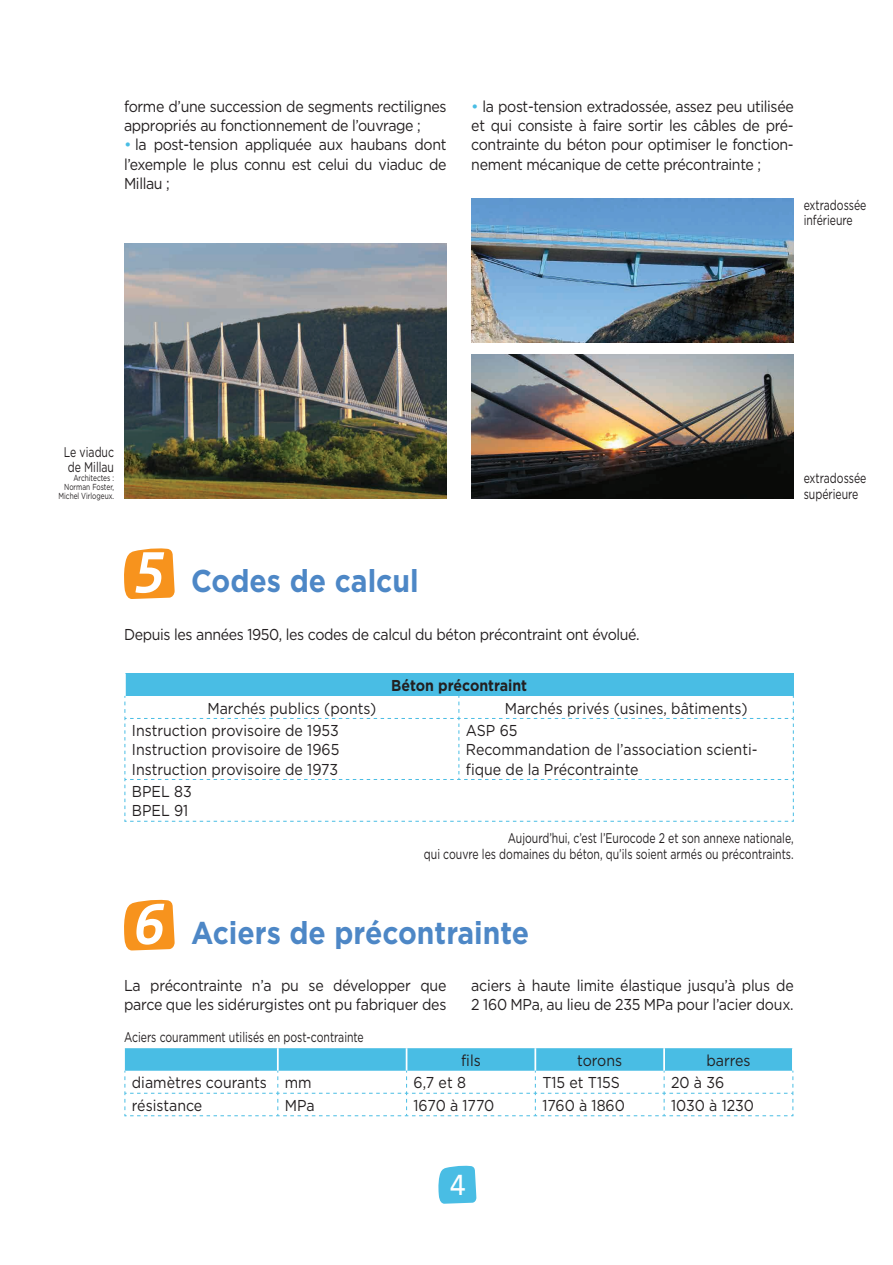
<style>
.page{position:relative;width:893px;height:1265px;background:#fff}
.page>*{position:absolute;margin:0;border:0;box-sizing:border-box;transform-origin:0 0}
.t1{font:700 31.5px "Gotham";color:#4d87c6;scale:.9 1}
.t2{font:31.5px "Consolas";color:#fff;scale:.9 1}
.t3{font:15.75px/19.2px "Gotham";letter-spacing:-.015em;color:#231f20;scale:.9 1}
.t4{font:700 15.75px "Gotham";color:#231f20;scale:.9 1}
.t5{font:14px/15.8px "Gotham";color:#231f20;scale:.75 1}
.t6{font:8.75px/8.8px "Gotham";color:#231f20;text-align:right;scale:.75 1}
.s1{color:#49bde4}
.s2{font-family:"Consolas";font-style:italic;font-size:63px;color:#fff}
</style>
<div class="page">
<svg style="left:124px;top:548px;width:51px;height:51px;background:#f79e34"></svg>
<div style="left:125px;top:673px;width:668px;height:23px;background:#49bde4"></div>
<hr style="left:124px;top:673px;width:2px;height:23px;background:#fff">
<svg style="left:124px;top:696px;width:670px;height:126px"></svg>
<svg style="left:124px;top:899px;width:51px;height:51px;background:#f79e34"></svg>
<svg style="left:124px;top:1048px;width:670px;height:69px"></svg>
<svg style="left:438px;top:1165px;width:38px;height:39px"></svg>
<img style="left:124px;top:243px;width:322px;height:256px">
<img style="left:471px;top:355px;width:323px;height:144px">
<img style="left:471px;top:198px;width:323px;height:144px">
<p class="t3" style="left:124px;top:96px;width:360px">forme d’une succession de segments rectilignes appropriés au fonctionnement de l’ouvrage ;</p>
<p class="t3" style="left:124px;top:135px;width:360px;text-align:justify"><span class="s1">•</span> la post-tension appliquée aux haubans dont l’exemple le plus connu est celui du viaduc de Millau ;</p>
<p class="t3" style="left:471px;top:96px;width:360px;text-align:justify"><span class="s1">•</span> la post-tension extradossée, assez peu utilisée et qui consiste à faire sortir les câbles de pré&shy;contrainte du béton pour optimiser le fonction&shy;nement mécanique de cette précontrainte ;</p>
<p class="t5" style="left:804px;top:197px;width:85px">extradossée inférieure</p>
<p class="t5" style="left:64px;top:443px;width:68px">Le viaduc de Millau</p>
<p class="t6" style="left:59px;top:473px;width:76px">Architectes :<br>Norman Foster,<br>Michel Virlogeux.</p>
<p class="t5" style="left:804px;top:470px;width:85px">extradossée supérieure</p>
<h1 class="t1" style="left:134px;top:560px;width:318px"><span class="s2">5</span> Codes de calcul</h1>
<p class="t3" style="left:124px;top:625px;width:574px">Depuis les années 1950, les codes de calcul du béton précontraint ont évolué.</p>
<p class="t4" style="left:391px;top:675px;width:153px">Béton précontraint</p>
<p class="t3" style="left:207px;top:698px;width:189px">Marchés publics (ponts)</p>
<p class="t3" style="left:505px;top:698px;width:271px">Marchés privés (usines, bâtiments)</p>
<p class="t3" style="left:132px;top:720px;width:232px;text-align:justify">Instruction provisoire de 1953<br>Instruction provisoire de 1965<br>Instruction provisoire de 1973</p>
<p class="t3" style="left:466px;top:720px;width:326px">ASP 65<br>Recommandation de l’association scienti&shy;fique de la Précontrainte</p>
<p class="t3" style="left:132px;top:781px;width:68px">BPEL 83<br>BPEL 91</p>
<p class="t5" style="left:424px;top:830px;width:495px;text-align:right">Aujourd’hui, c’est l’Eurocode 2 et son annexe nationale,<br>qui couvre les domaines du béton, qu’ils soient armés ou précontraints.</p>
<h1 class="t1" style="left:134px;top:912px;width:441px"><span class="s2">6</span> Aciers de précontrainte</h1>
<p class="t3" style="left:124px;top:976px;width:360px">La précontrainte n’a pu se développer que parce que les sidérurgistes ont pu fabriquer des</p>
<p class="t3" style="left:471px;top:976px;width:360px">aciers à haute limite élastique jusqu’à plus de<br>2 160 MPa, au lieu de 235 MPa pour l’acier doux.</p>
<p class="t5" style="left:124px;top:1029px;width:321px">Aciers couramment utilisés en post-contrainte</p>
<p class="t3" style="left:461px;top:1050px;width:23px">fils</p>
<p class="t3" style="left:577px;top:1050px;width:52px">torons</p>
<p class="t3" style="left:706px;top:1050px;width:51px">barres</p>
<p class="t3" style="left:132px;top:1073px;width:201px">diamètres courants mm</p>
<p class="t3" style="left:414px;top:1073px;width:60px">6,7 et 8</p>
<p class="t3" style="left:542px;top:1073px;width:88px">T15 et T15S</p>
<p class="t3" style="left:671px;top:1073px;width:61px">20 à 36</p>
<p class="t3" style="left:132px;top:1095px;width:80px">résistance</p>
<p class="t3" style="left:285px;top:1095px;width:35px">MPa</p>
<p class="t3" style="left:414px;top:1095px;width:91px">1670 à 1770</p>
<p class="t3" style="left:542px;top:1095px;width:93px">1760 à 1860</p>
<p class="t3" style="left:671px;top:1095px;width:94px">1030 à 1230</p>
<h1 class="t2" style="left:450px;top:1165px;width:19px">4</h1>
</div>
